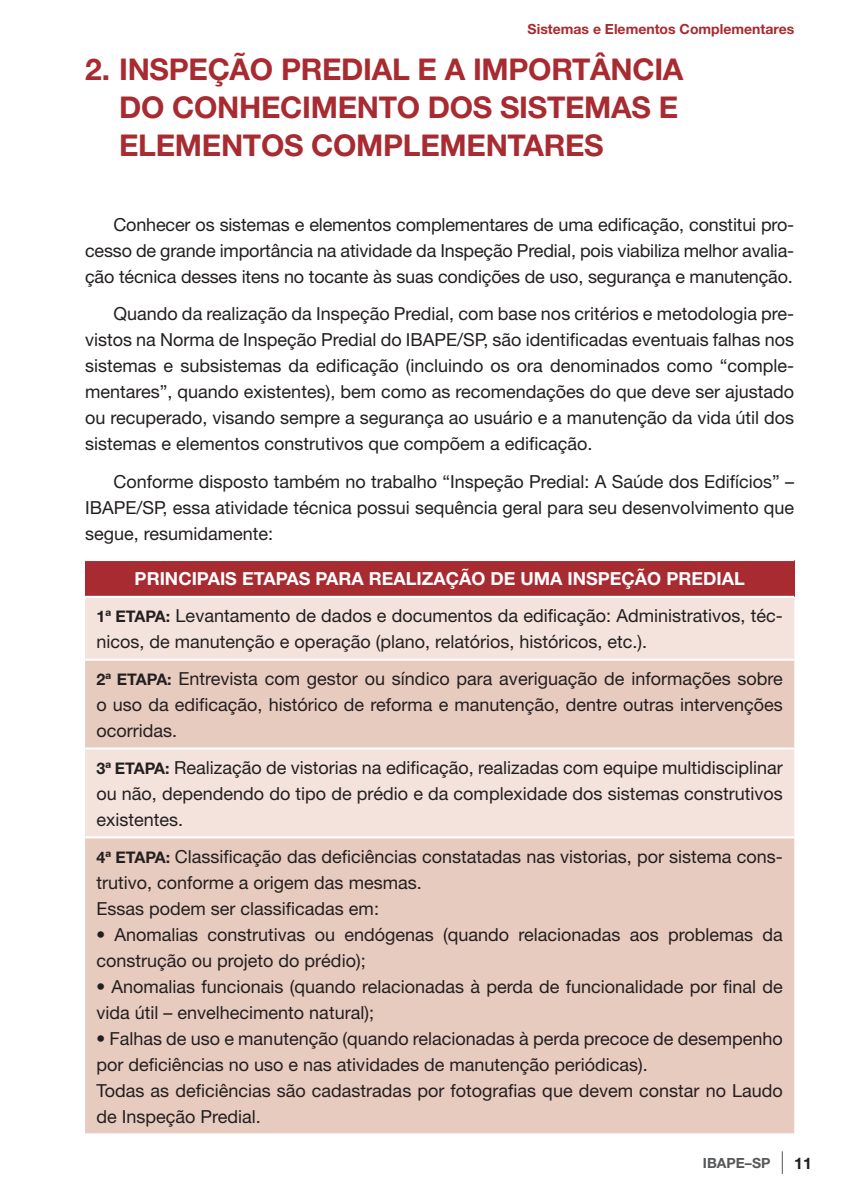
<style>
.page{position:relative;width:851px;height:1191px;background:#fff}
.page>*{position:absolute;margin:0;border:0;box-sizing:border-box;transform-origin:0 0}
.t1{font:700 30px/38px "Helvetica Neue";letter-spacing:-.01em;color:#a72b30}
.t2{font:18px/26px "Helvetica Neue";color:#231f20;text-align:justify}
.t3{font:700 18px "Helvetica Neue";color:#fff}
.t4{font:700 16px "Helvetica Neue";color:#231f20}
.t5{font:700 14px "Helvetica Neue";color:#a72b30}
.t6{font:700 14px "Helvetica Neue";color:#57585a}
.s1{font-weight:700;font-size:16px}
.s2{font-family:"Rotis Semi Sans";font-weight:300}
</style>
<div class="page">
<svg style="left:781px;top:1151px;width:1px;height:23px"></svg>
<div style="left:85px;top:560px;width:709px;height:37px;background:#a72b30"></div>
<div style="left:85px;top:598px;width:709px;height:60px;background:#f3e3dc"></div>
<svg style="left:85px;top:660px;width:709px;height:473px;background:#eacfc4"></svg>
<hr style="left:85px;top:559px;width:709px;height:2px;background:#fff">
<hr style="left:85px;top:596px;width:709px;height:2px;background:#fff">
<hr style="left:85px;top:747px;width:709px;height:2px;background:#fff">
<hr style="left:85px;top:836px;width:709px;height:2px;background:#fff">
<p class="t5" style="left:527px;top:20px;width:268px">SISTEMAS E ELEMENTOS COMPLEMENTARES</p>
<h1 class="t1" style="left:119px;top:50px;width:565px;text-indent:-34px">2. INSPEÇÃO PREDIAL E A IMPORTÂNCIA<br>DO CONHECIMENTO DOS SISTEMAS E<br>ELEMENTOS COMPLEMENTARES</h1>
<p class="t2" style="left:85px;top:211px;width:710px;text-indent:28px">Conhecer os sistemas e elementos complementares de uma edificação, constitui pro&shy;cesso de grande importância na atividade da Inspeção Predial, pois viabiliza melhor avalia&shy;ção técnica desses itens no tocante às suas condições de uso, segurança e manutenção.</p>
<p class="t2" style="left:85px;top:301px;width:710px;text-indent:28px">Quando da realização da Inspeção Predial, com base nos critérios e metodologia pre&shy;vistos na Norma de Inspeção Predial do IBAPE/SP, são identificadas eventuais falhas nos sistemas e subsistemas da edificação (incluindo os ora denominados como “comple&shy;mentares”, quando existentes), bem como as recomendações do que deve ser ajustado ou recuperado, visando sempre a segurança ao usuário e a manutenção da vida útil dos sistemas e elementos construtivos que compõem a edificação.</p>
<p class="t2" style="left:85px;top:468px;width:710px;text-indent:28px">Conforme disposto também no trabalho “Inspeção Predial: A Saúde dos Edifícios” – IBAPE/SP, essa atividade técnica possui sequência geral para seu desenvolvimento que segue, resumidamente:</p>
<p class="t3" style="left:135px;top:568px;width:23px">PRINCIPAIS</p>
<p class="t3" style="left:242px;top:568px;width:24px">ETAPAS</p>
<p class="t3" style="left:315px;top:568px;width:13px">PARA</p>
<p class="t3" style="left:369px;top:568px;width:24px">REALI</p>
<p class="t3" style="left:422px;top:568px;width:164px">ZAÇÃO DE UMA INSPE</p>
<p class="t3" style="left:621px;top:568px;width:105px">ÇÃO PREDIAL</p>
<p class="t4" style="left:96px;top:606px;width:41px">1ª ETAPA</p>
<p class="t2" style="left:96px;top:602px;width:687px;text-indent:69px"><span class="s1">:</span> Levantamento de dados e documentos da edificação: Administrativos, téc&shy;nicos, de manutenção e operação (plano, relatórios, históricos, etc.).</p>
<p class="t4" style="left:96px;top:669px;width:42px">2ª ETAPA</p>
<p class="t2" style="left:96px;top:665px;width:688px;text-indent:71px"><span class="s1">:</span> Entrevista com gestor ou síndico para averiguação de informações sobre o uso da edificação, histórico de reforma e manutenção, dentre outras intervenções ocorridas.</p>
<p class="t4" style="left:96px;top:758px;width:40px">3ª ETAPA</p>
<p class="t2" style="left:96px;top:754px;width:688px;text-indent:69px"><span class="s1">:</span> Realização de vistorias na edificação, realizadas com equipe multidisciplinar ou não, dependendo do tipo de prédio e da complexidade dos sistemas construtivos existentes.</p>
<p class="t4" style="left:96px;top:847px;width:41px">4ª ETAPA</p>
<p class="t2" style="left:96px;top:843px;width:687px;text-align:left;text-indent:69px"><span class="s1">:</span> Classificação das deficiências constatadas nas vistorias, por sistema cons&shy;trutivo, conforme a origem das mesmas.<br>Essas podem ser classificadas em:</p>
<p class="t2" style="left:96px;top:921px;width:687px"><span class="s2">•</span> Anomalias construtivas ou endógenas (quando relacionadas aos problemas da construção ou projeto do prédio);</p>
<p class="t2" style="left:96px;top:973px;width:688px"><span class="s2">•</span> Anomalias funcionais (quando relacionadas à perda de funcionalidade por final de vida útil – envelhecimento natural);</p>
<p class="t2" style="left:96px;top:1025px;width:688px;text-align:left"><span class="s2">•</span> Falhas de uso e manutenção (quando relacionadas à perda precoce de desempenho por deficiências no uso e nas atividades de manutenção periódicas).<br>Todas as deficiências são cadastradas por fotografias que devem constar no Laudo de Inspeção Predial.</p>
<p class="t6" style="left:702px;top:1154px;width:25px">IBAPE</p>
<p class="t6" style="left:744px;top:1154px;width:27px">–SP</p>
<p class="t4" style="left:794px;top:1153px;width:19px">11</p>
</div>
